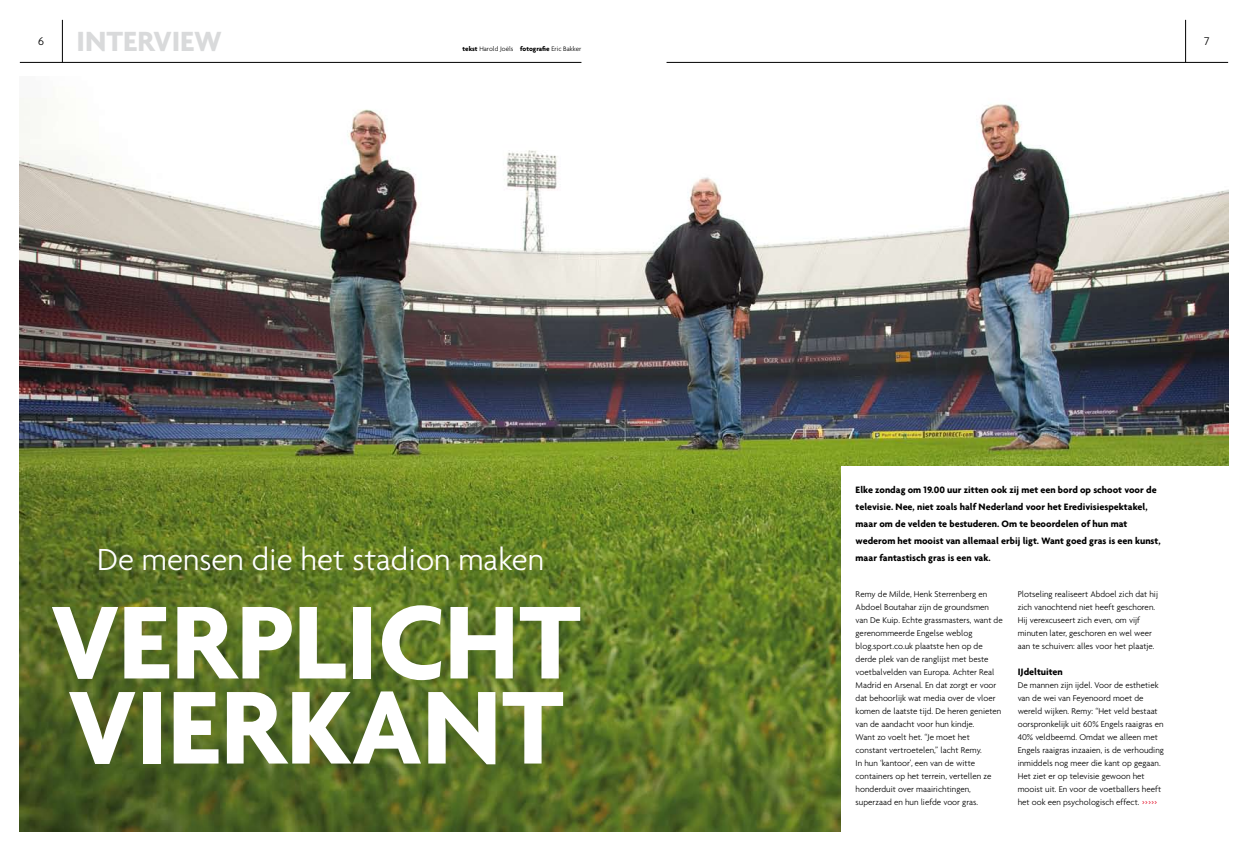
<style>
.page{position:relative;width:1248px;height:851px;background:#fff}
.page>*{position:absolute;margin:0;border:0;box-sizing:border-box;transform-origin:0 0}
.t1{font:700 112px/85px "Agenda";color:#fff}
.t2{font:300 33px "Agenda";color:#fff}
.t3{font:700 30px "Agenda";color:#d9dadb}
.t4{font:300 12px "Agenda";color:#000}
.t5{font:700 10px/17px "Agenda";color:#000}
.t6{font:300 9px/13px "Agenda";color:#000}
.t7{font:300 7px "Agenda";color:#000}
.s1{font-weight:700}
.s2{color:#e2001a}
</style>
<div class="page">
<img style="left:20px;top:98px;width:1207px;height:733px">
<div style="left:841px;top:467px;width:406px;height:383px;background:#fff"></div>
<hr style="left:20px;top:62px;width:561px;height:1px;background:#000">
<hr style="left:62px;top:20px;width:1px;height:42px;background:#000">
<hr style="left:666px;top:62px;width:561px;height:1px;background:#000">
<hr style="left:1185px;top:20px;width:1px;height:42px;background:#000">
<h3 class="t3" style="left:77px;top:23px;width:16px">INTERVIE</h3>
<h3 class="t3" style="left:194px;top:23px;width:29px">W</h3>
<h3 class="t4" style="left:38px;top:34px;width:7px">6</h3>
<h3 class="t4" style="left:1203px;top:34px;width:7px">7</h3>
<p class="t7" style="left:462px;top:44px;width:120px"><span class="s1">tekst</span> Harold Joëls <span class="s1">fotografie</span> Eric Bakker</p>
<h2 class="t2" style="left:97px;top:540px;width:448px">De mensen die het stadion maken</h2>
<h1 class="t1" style="left:52px;top:597px;width:530px">verplicht vierkant</h1>
<p class="t5" style="left:855px;top:481px;width:306px">Elke zondag om 19.00 uur zitten ook zij met een bord op schoot voor de televisie. Nee, niet zoals half Nederland voor het Eredivisiespektakel, maar om de velden te bestuderen. Om te beoordelen of hun mat wederom het mooist van allemaal erbij ligt. Want goed gras is een kunst, maar fantastisch gras is een vak.</p>
<p class="t6" style="left:855px;top:587px;width:149px">Remy de Milde, Henk Sterrenberg en Abdoel Boutahar zijn de groundsmen van De Kuip. Echte grassmasters, want de gerenommeerde Engelse weblog blog.sport.co.uk plaatste hen op de derde plek van de ranglijst met beste voetbalvelden van Europa. Achter Real Madrid en Arsenal. En dat zorgt er voor dat behoorlijk wat media over de vloer komen de laatste tijd. De heren genieten van de aandacht voor hun kindje.<br>Want zo voelt het. “Je moet het constant vertroetelen,” lacht Remy.<br>In hun ‘kantoor’, een van de witte containers op het terrein, vertellen ze honderduit over maairichtingen, superzaad en hun liefde voor gras.</p>
<p class="t6" style="left:1017px;top:587px;width:142px">Plotseling realiseert Abdoel zich dat hij zich vanochtend niet heeft geschoren.<br>Hij verexcuseert zich even, om vijf minuten later, geschoren en wel weer aan te schuiven: alles voor het plaatje.</p>
<p class="t5" style="left:1017px;top:663px;width:47px">IJdeltuiten</p>
<p class="t6" style="left:1017px;top:678px;width:148px">De mannen zijn ijdel. Voor de esthetiek van de wei van Feyenoord moet de wereld wijken. Remy: “Het veld bestaat oorspronkelijk uit 60% Engels raaigras en 40% veldbeemd. Omdat we alleen met Engels raaigras inzaaien, is de verhouding inmiddels nog meer die kant op gegaan.<br>Het ziet er op televisie gewoon het mooist uit. En voor de voetballers heeft het ook een psychologisch effect. <span class="s2">&gt;&gt;&gt;&gt;&gt;</span></p>
</div>
